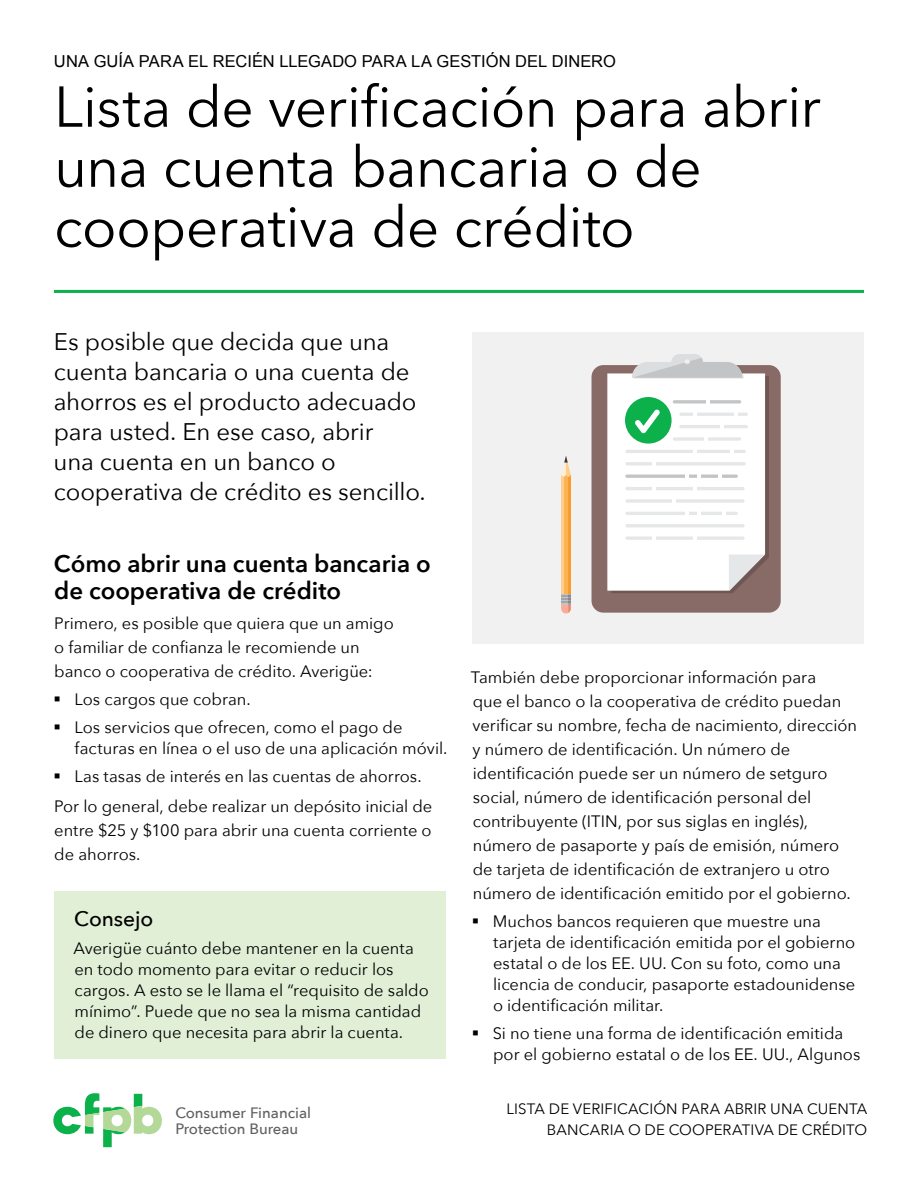
<style>
.page{position:relative;width:918px;height:1188px;background:#fff}
.page>*{position:absolute;margin:0;border:0;box-sizing:border-box;transform-origin:0 0}
.t1{font:57px/60px "Avenir Next";letter-spacing:-.015em;color:#000}
.t2{font:24px/30px "Avenir Next";letter-spacing:-.005em;color:#000}
.t3{font:600 24px/27px "Avenir Next";color:#000}
.t4{font:500 21px "Avenir Next";letter-spacing:-.005em;color:#000}
.t5{font:16.5px/24px "Avenir Next";color:#000}
.t6{font:16.5px "Arial";color:#000}
.t7{font:15px/21px "Avenir Next";letter-spacing:.01em;color:#000;text-align:right}
.t8{font:500 15px/15.8px "Avenir Next";color:#5f6062}
</style>
<div class="page">
<svg style="left:53px;top:1093px;width:109px;height:54px"></svg>
<hr style="left:54px;top:290px;width:810px;height:3px;background:#0db14b">
<div style="left:54px;top:891px;width:392px;height:167px;background:#e0efd6"></div>
<div style="left:473px;top:333px;width:391px;height:311px;background:#f1f1f2"></div>
<div style="left:592px;top:365px;width:189px;height:248px;background:#886b67;border-radius:12px"></div>
<svg style="left:607px;top:354px;width:162px;height:239px;background:#e7ede9"></svg>
<svg style="left:561px;top:593px;width:10px;height:20px"></svg>
<div style="left:561px;top:475px;width:10px;height:118px;background:#f99d2a"></div>
<hr style="left:564px;top:475px;width:4px;height:118px;background:#fbb355">
<hr style="left:561px;top:475px;width:3px;height:118px;background:#fece8e">
<svg style="left:561px;top:456px;width:10px;height:21px"></svg>
<p class="t6" style="left:54px;top:50px;width:563px">UNA GUÍA PARA EL RECIÉN LLEGADO PARA LA GESTIÓN DEL DINERO</p>
<h1 class="t1" style="left:54px;top:74px;width:768px">Lista de verificación para abrir una cuenta bancaria o de cooperativa de crédito</h1>
<h2 class="t2" style="left:54px;top:325px;width:374px">Es posible que decida que una cuenta bancaria o una cuenta de ahorros es el producto adecuado para usted. En ese caso, abrir<br>una cuenta en un banco o cooperativa de crédito es sencillo.</h2>
<h2 class="t3" style="left:54px;top:549px;width:378px">Cómo abrir una cuenta bancaria o de cooperativa de crédito</h2>
<p class="t5" style="left:54px;top:611px;width:341px">Primero, es posible que quiera que un amigo o familiar de confianza le recomiende un banco o cooperativa de crédito. Averigüe:</p>
<p class="t5" style="left:53px;top:687px;width:199px">▪ Los cargos que cobran.</p>
<p class="t5" style="left:75px;top:716px;width:374px;line-height:21px;text-indent:-21px">▪ Los servicios que ofrecen, como el pago de facturas en línea o el uso de una aplicación móvil.</p>
<p class="t5" style="left:53px;top:760px;width:381px;line-height:30.8px">▪ Las tasas de interés en las cuentas de ahorros.<br>Por lo general, debe realizar un depósito inicial de</p>
<p class="t5" style="left:54px;top:818px;width:379px">entre $25 y $100 para abrir una cuenta corriente o de ahorros.</p>
<p class="t4" style="left:74px;top:901px;width:81px">Consejo</p>
<p class="t5" style="left:73px;top:937px;width:357px;line-height:21px">Averigüe cuánto debe mantener en la cuenta en todo momento para evitar o reducir los cargos. A esto se le llama el “requisito de saldo mínimo”. Puede que no sea la misma cantidad de dinero que necesita para abrir la cuenta.</p>
<p class="t5" style="left:471px;top:665px;width:388px">También debe proporcionar información para<br>que el banco o la cooperativa de crédito puedan verificar su nombre, fecha de nacimiento, dirección y número de identificación. Un número de identificación puede ser un número de setguro social, número de identificación personal del contribuyente (ITIN, por sus siglas en inglés), número de pasaporte y país de emisión, número de tarjeta de identificación de extranjero u otro número de identificación emitido por el gobierno.</p>
<p class="t5" style="left:493px;top:910px;width:364px;line-height:21px;text-indent:-21px">▪ Muchos bancos requieren que muestre una tarjeta de identificación emitida por el gobierno estatal o de los EE. UU. Con su foto, como una licencia de conducir, pasaporte estadounidense o identificación militar.</p>
<p class="t5" style="left:493px;top:1022px;width:369px;line-height:21px;text-indent:-21px">▪ Si no tiene una forma de identificación emitida por el gobierno estatal o de los EE. UU., Algunos</p>
<p class="t8" style="left:176px;top:1104px;width:137px">Consumer Financial<br>Protection Bureau</p>
<p class="t7" style="left:506px;top:1098px;width:362px">LISTA DE VERIFICACIÓN PARA ABRIR UNA CUENTA<br>BANCARIA O DE COOPERATIVA DE CRÉDITO</p>
</div>
